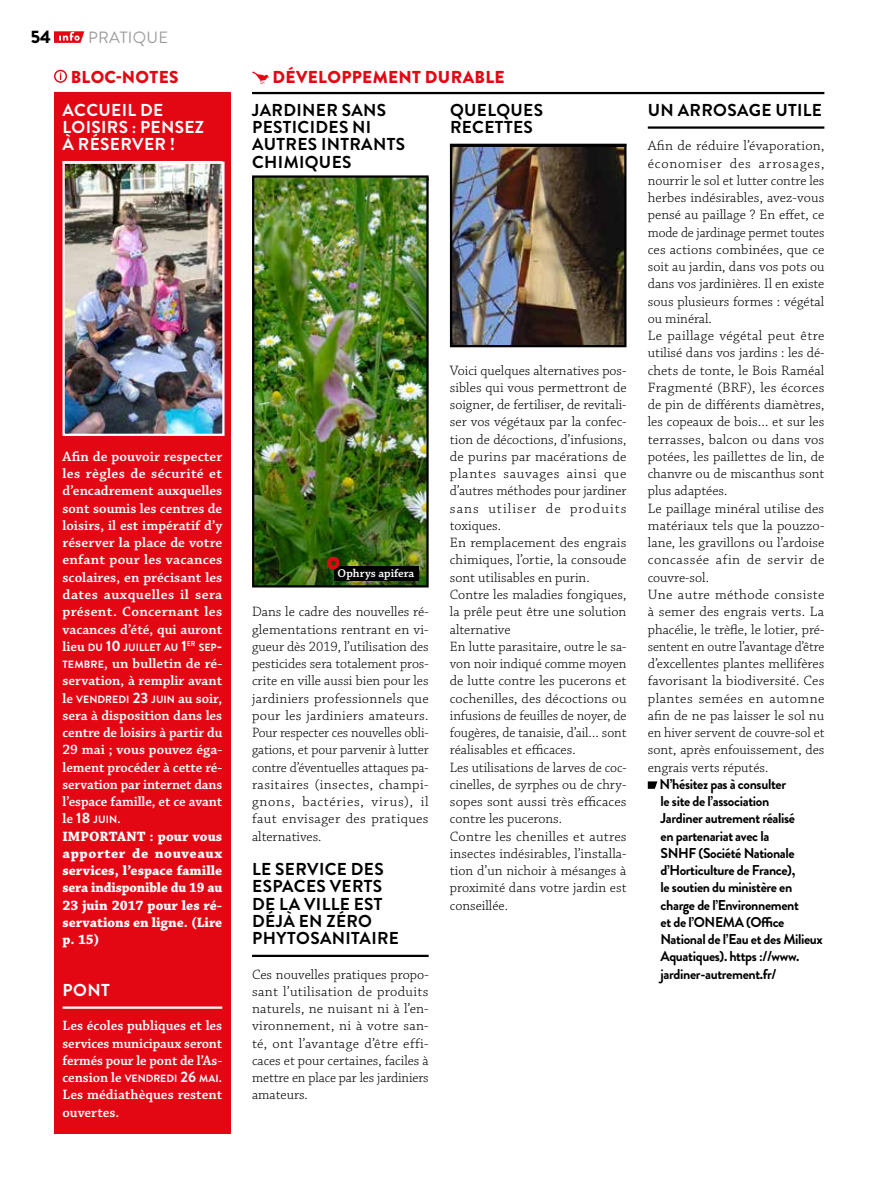
<style>
.page{position:relative;width:893px;height:1191px;background:#fff}
.page>*{position:absolute;margin:0;border:0;box-sizing:border-box;transform-origin:0 0}
.O_légende{font:900 30px "Brandon Grotesque";color:#e30613}
.t1{font:900 18px "Brandon Grotesque";color:#000}
.PRATIQ_TITRE{font:700 17.25px/17.2px "Brandon Grotesque";letter-spacing:.02em;color:#000}
.PRATIQ_TITRE-2{font:700 17.25px/17.2px "Brandon Grotesque";letter-spacing:.02em;color:#fff}
.PRATIQ_RUBRIQUE{font:900 17.25px "Brandon Grotesque";letter-spacing:.02em;color:#e30613}
.RDV_RUBRIQUE{font:900 17.25px "Brandon Grotesque";letter-spacing:.02em;color:#e30613}
.t2{font:16.35px "Brandon Grotesque";letter-spacing:.02em;color:#9d9d9c}
._00_TEXTE_COURANT{font:300 14.25px/17.2px "Chaparral Pro";color:#000;text-align:justify}
._00_TEXTE_COURANT-2{font:600 14.25px/17.2px "Chaparral Pro";color:#fff;text-align:justify}
._00_INFOS{font:700 14.25px/17.2px "Brandon Grotesque";letter-spacing:-.025em;color:#000}
._00_TEXTE_COURANT-3{font:700 14.25px/17.2px "Chaparral Pro";color:#fff;text-align:justify}
._00_LÉGENDES{font:600 12px "Chaparral Pro";color:#fff}
._00_TEXTE_COURANT-4{font:700 10.5px "Brandon Grotesque";letter-spacing:.005em;color:#fff}
.s1{font-family:"Chaparral Pro";font-weight:600;font-size:14.25px}
.s2{font-size:15px}
.s3{font-family:"Brandon Grotesque";font-weight:700;font-size:10.5px}
</style>
<div class="page">
<div style="left:54px;top:93px;width:177px;height:1041px;background:#e30613"></div>
<hr style="left:63px;top:161px;width:159px;height:2px;background:#fff">
<img style="left:66px;top:165px;width:156px;height:268px">
<div style="left:63px;top:162px;width:162px;height:274px;border:2px solid #fff"></div>
<hr style="left:63px;top:1006px;width:159px;height:2px;background:#fff">
<hr style="left:54px;top:92px;width:177px;height:2px;background:#e30613">
<svg style="left:54px;top:70px;width:13px;height:13px"></svg>
<hr style="left:252px;top:92px;width:572px;height:2px;background:#000">
<svg style="left:252px;top:72px;width:17px;height:13px"></svg>
<hr style="left:252px;top:954px;width:177px;height:3px;background:#000">
<img style="left:255px;top:178px;width:171px;height:406px">
<div style="left:252px;top:175px;width:177px;height:412px;border:2px solid #000"></div>
<hr style="left:450px;top:144px;width:176px;height:2px;background:#000">
<img style="left:453px;top:148px;width:170px;height:196px">
<div style="left:450px;top:145px;width:176px;height:202px;border:2px solid #000"></div>
<hr style="left:648px;top:126px;width:176px;height:3px;background:#000">
<svg style="left:648px;top:781px;width:9px;height:8px"></svg>
<div style="left:334px;top:566px;width:85px;height:15px;background:#000"></div>
<svg style="left:54px;top:31px;width:30px;height:12px"></svg>
<p class="t1" style="left:31px;top:24px;width:22px">54</p>
<p class="t2" style="left:88px;top:26px;width:82px">PRATIQUE</p>
<p class="RDV_RUBRIQUE" style="left:71px;top:65px;width:109px">BLOC-NOTES</p>
<p class="PRATIQ_RUBRIQUE" style="left:273px;top:65px;width:234px">DÉVELOPPEMENT DURABLE</p>
<p class="PRATIQ_TITRE" style="left:252px;top:101px;width:154px">JARDINER SANS<br>PESTICIDES NI<br>AUTRES INTRANTS<br>CHIMIQUES</p>
<p class="PRATIQ_TITRE-2" style="left:63px;top:101px;width:143px">ACCUEIL DE<br>LOISIRS : PENSEZ<br>À RÉSERVER !</p>
<p class="PRATIQ_TITRE" style="left:450px;top:101px;width:95px">QUELQUES<br>RECETTES</p>
<p class="_00_TEXTE_COURANT-2" style="left:63px;top:448px;width:161px">Afin de pouvoir respecter les règles de sécurité et d’encadrement auxquelles sont soumis les centres de loisirs, il est impératif d’y réserver la place de votre enfant pour les vacances scolaires, en précisant les dates auxquelles il sera présent. Concernant les vacances d’été, qui auront</p>
<p class="_00_TEXTE_COURANT-4" style="left:63px;top:640px;width:161px"><span class="s1">lieu</span> DU <span class="s2">10</span> JUILLET AU <span class="s2">1</span><sup>ER</sup> SEP<span class="s2">-</span></p>
<p class="_00_TEXTE_COURANT-2" style="left:63px;top:655px;width:161px"><span class="s3">TEMBRE</span>, un bulletin de ré&shy;servation, à remplir avant</p>
<p class="_00_TEXTE_COURANT-4" style="left:63px;top:691px;width:161px"><span class="s1">le</span> VENDREDI <span class="s2">23</span> JUIN <span class="s1">au soir,</span></p>
<p class="_00_TEXTE_COURANT-2" style="left:63px;top:707px;width:161px">sera à disposition dans les centre de loisirs à partir du 29 mai ; vous pouvez éga&shy;lement procéder à cette ré&shy;servation par internet dans l’espace famille, et ce avant</p>
<p class="_00_TEXTE_COURANT-4" style="left:63px;top:812px;width:60px"><span class="s1">le</span> <span class="s2">18</span> JUIN<span class="s1">.</span></p>
<p class="_00_TEXTE_COURANT-3" style="left:63px;top:828px;width:161px">IMPORTANT : pour vous apporter de nouveaux services, l’espace famille sera indisponible du 19 au 23 juin 2017 pour les ré&shy;servations en ligne. (Lire p. 15)</p>
<p class="PRATIQ_TITRE-2" style="left:63px;top:981px;width:49px">PONT</p>
<p class="_00_TEXTE_COURANT-2" style="left:63px;top:1017px;width:161px">Les écoles publiques et les services municipaux seront fermés pour le pont de l’As-</p>
<p class="_00_TEXTE_COURANT-4" style="left:63px;top:1071px;width:161px"><span class="s1">cension le</span> VENDREDI <span class="s2">26</span> MAI<span class="s1">.</span></p>
<p class="_00_TEXTE_COURANT-2" style="left:63px;top:1086px;width:161px">Les médiathèques restent ouvertes.</p>
<p class="O_légende" style="left:327px;top:537px;width:15px">o</p>
<p class="_00_LÉGENDES" style="left:338px;top:566px;width:78px">Ophrys apifera</p>
<p class="_00_TEXTE_COURANT" style="left:252px;top:604px;width:178px">Dans le cadre des nouvelles ré&shy;glementations rentrant en vi&shy;gueur dès 2019, l’utilisation des pesticides sera totalement pros&shy;crite en ville aussi bien pour les jardiniers professionnels que pour les jardiniers amateurs.<br>Pour respecter ces nouvelles obli&shy;gations, et pour parvenir à lutter contre d’éventuelles attaques pa&shy;rasitaires (insectes, champi&shy;gnons, bactéries, virus), il faut envisager des pratiques alternatives.</p>
<p class="PRATIQ_TITRE" style="left:252px;top:860px;width:148px">LE SERVICE DES<br>ESPACES VERTS<br>DE LA VILLE EST<br>DÉJÀ EN ZÉRO<br>PHYTOSANITAIRE</p>
<p class="_00_TEXTE_COURANT" style="left:252px;top:966px;width:178px">Ces nouvelles pratiques propo&shy;sant l’utilisation de produits naturels, ne nuisant ni à l’en&shy;vironnement, ni à votre san&shy;té, ont l’avantage d’être effi&shy;caces et pour certaines, faciles à mettre en place par les jardiniers amateurs.</p>
<p class="_00_TEXTE_COURANT" style="left:450px;top:362px;width:178px">Voici quelques alternatives pos&shy;sibles qui vous permettront de soigner, de fertiliser, de revitali&shy;ser vos végétaux par la confec&shy;tion de décoctions, d’infusions, de purins par macérations de plantes sauvages ainsi que d’autres méthodes pour jardiner sans utiliser de produits toxiques.</p>
<p class="_00_TEXTE_COURANT" style="left:450px;top:535px;width:178px">En remplacement des engrais chimiques, l’ortie, la consoude sont utilisables en purin.</p>
<p class="_00_TEXTE_COURANT" style="left:450px;top:586px;width:178px">Contre les maladies fongiques, la prêle peut être une solution alternative</p>
<p class="_00_TEXTE_COURANT" style="left:450px;top:638px;width:178px">En lutte parasitaire, outre le sa&shy;von noir indiqué comme moyen de lutte contre les pucerons et cochenilles, des décoctions ou infusions de feuilles de noyer, de fougères, de tanaisie, d’ail… sont réalisables et efficaces.</p>
<p class="_00_TEXTE_COURANT" style="left:450px;top:759px;width:178px">Les utilisations de larves de coc&shy;cinelles, de syrphes ou de chry&shy;sopes sont aussi très efficaces contre les pucerons.</p>
<p class="_00_TEXTE_COURANT" style="left:450px;top:828px;width:178px">Contre les chenilles et autres insectes indésirables, l’installa&shy;tion d’un nichoir à mésanges à proximité dans votre jardin est conseillée.</p>
<p class="PRATIQ_TITRE" style="left:648px;top:101px;width:176px">UN ARROSAGE UTILE</p>
<p class="_00_TEXTE_COURANT" style="left:648px;top:138px;width:178px">Afin de réduire l’évaporation, économiser des arrosages, nourrir le sol et lutter contre les herbes indésirables, avez-vous pensé au paillage ? En effet, ce mode de jardinage permet toutes ces actions combinées, que ce soit au jardin, dans vos pots ou dans vos jardinières. Il en existe sous plusieurs formes : végétal ou minéral.</p>
<p class="_00_TEXTE_COURANT" style="left:648px;top:328px;width:178px">Le paillage végétal peut être utilisé dans vos jardins : les dé&shy;chets de tonte, le Bois Raméal Fragmenté (BRF), les écorces de pin de différents diamètres, les copeaux de bois… et sur les terrasses, balcon ou dans vos potées, les paillettes de lin, de chanvre ou de miscanthus sont plus adaptées.</p>
<p class="_00_TEXTE_COURANT" style="left:648px;top:500px;width:178px">Le paillage minéral utilise des matériaux tels que la pouzzo&shy;lane, les gravillons ou l’ardoise concassée afin de servir de couvre-sol.</p>
<p class="_00_TEXTE_COURANT" style="left:648px;top:586px;width:178px">Une autre méthode consiste à semer des engrais verts. La phacélie, le trèfle, le lotier, pré&shy;sentent en outre l’avantage d’être d’excellentes plantes mellifères favorisant la biodiversité. Ces plantes semées en automne afin de ne pas laisser le sol nu en hiver servent de couvre-sol et sont, après enfouissement, des engrais verts réputés.</p>
<p class="_00_INFOS" style="left:659px;top:775px;width:165px">N’hésitez pas à consulter<br>le site de l’association<br>Jardiner autrement réalisé<br>en partenariat avec la<br>SNHF (Société Nationale d’Horticulture de France),<br>le soutien du ministère en charge de l’Environnement<br>et de l’ONEMA (Office<br>National de l’Eau et des Milieux<br>Aquatiques). https ://www. jardiner-autrement.fr/</p>
</div>
